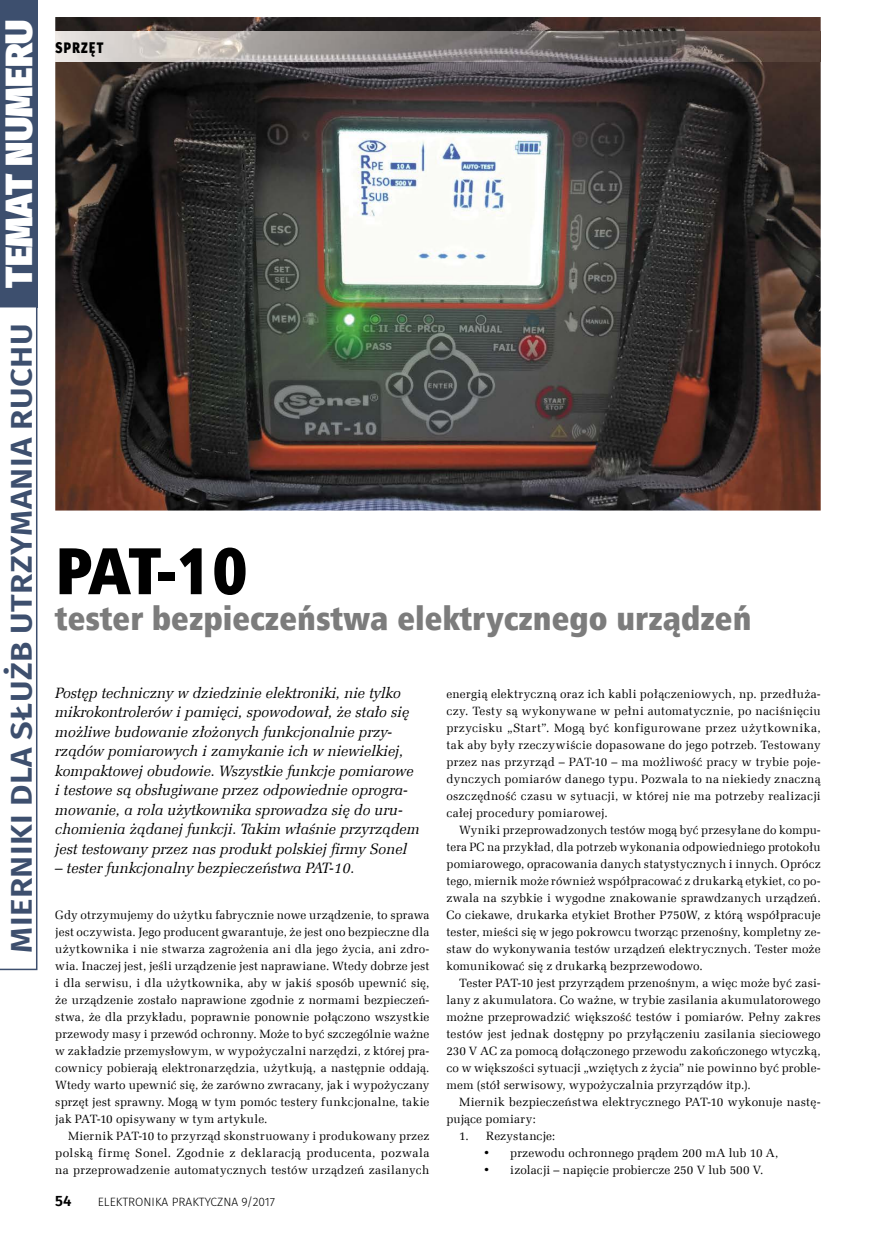
<style>
.page{position:relative;width:893px;height:1234px;background:#fff}
.page>*{position:absolute;margin:0;border:0;box-sizing:border-box;transform-origin:0 0}
.t1{font:66px "Humnst 777 X Blk Cn EU";color:#000}
.t2{font:900 37.5px "Fira Sans";letter-spacing:.01em;color:#fff}
.t3{font:33px "Humnst 777 X Blk Cn EU";color:#7c7c7c}
.t4{font:600 30px "Fira Sans";letter-spacing:.01em;color:#3d4f6e;scale:1.1 1}
.t5{font:italic 15px/19.5px "Zapf Ellipt EU";color:#000}
.t6{font:800 15px "Fira Sans";letter-spacing:.11em;color:#000;scale:.8 1}
.t7{font:600 15px "Fira Sans";color:#000}
.t8{font:12px/17px "Zapf Ellipt EU";letter-spacing:.015em;color:#000;text-align:justify}
.t9{font:300 12px "Fira Sans";color:#000}
</style>
<div class="page">
<img style="left:55px;top:17px;width:766px;height:493px">
<img style="left:55px;top:32px;width:766px;height:30px">
<div style="left:0;top:0;width:37px;height:307px;background:#3d4f6e"></div>
<svg style="left:0;top:307px;width:37px;height:662px"></svg>
<h2 class="t2" style="left:-16px;top:288px;width:270px;rotate:-90deg">TEMAT NUMERU</h2>
<h3 class="t4" style="left:-3px;top:952px;width:573px;rotate:-90deg">MIERNIKI DLA SŁUŻB UTRZYMANIA RUCHU</h3>
<p class="t6" style="left:55px;top:35px;width:62px">SPRZĘT</p>
<h1 class="t1" style="left:55px;top:528px;width:194px">PAT-10</h1>
<h3 class="t3" style="left:55px;top:597px;width:698px">tester bezpieczeństwa elektrycznego urządzeń</h3>
<p class="t5" style="left:55px;top:683px;width:366px">Postęp techniczny w dziedzinie elektroniki, nie tylko mikrokontrolerów i pamięci, spowodował, że stało się możliwe budowanie złożonych funkcjonalnie przy&shy;rządów pomiarowych i zamykanie ich w niewielkiej, kompaktowej obudowie. Wszystkie funkcje pomiarowe i testowe są obsługiwane przez odpowiednie oprogra&shy;mowanie, a rola użytkownika sprowadza się do uru&shy;chomienia żądanej funkcji. Takim właśnie przyrządem jest testowany przez nas produkt polskiej firmy Sonel</p>
<p class="t5" style="left:55px;top:858px;width:301px">– tester funkcjonalny bezpieczeństwa PAT-10.</p>
<p class="t8" style="left:55px;top:906px;width:376px">Gdy otrzymujemy do użytku fabrycznie nowe urządzenie, to sprawa jest oczywista. Jego producent gwarantuje, że jest ono bezpieczne dla użytkownika i nie stwarza zagrożenia ani dla jego życia, ani zdro&shy;wia. Inaczej jest, jeśli urządzenie jest naprawiane. Wtedy dobrze jest i dla serwisu, i dla użytkownika, aby w jakiś sposób upewnić się, że urządzenie zostało naprawione zgodnie z normami bezpieczeń&shy;stwa, że dla przykładu, poprawnie ponownie połączono wszystkie przewody masy i przewód ochronny. Może to być szczególnie ważne w zakładzie przemysłowym, w wypożyczalni narzędzi, z której pra&shy;cownicy pobierają elektronarzędzia, użytkują, a następnie oddają.<br>Wtedy warto upewnić się, że zarówno zwracany, jak i wypożyczany sprzęt jest sprawny. Mogą w tym pomóc testery funkcjonalne, takie jak PAT-10 opisywany w tym artykule.</p>
<p class="t8" style="left:55px;top:1127px;width:376px;text-indent:13px">Miernik PAT-10 to przyrząd skonstruowany i produkowany przez polską firmę Sonel. Zgodnie z deklaracją producenta, pozwala na przeprowadzenie automatycznych testów urządzeń zasilanych</p>
<p class="t7" style="left:55px;top:1188px;width:18px">54</p>
<p class="t9" style="left:98px;top:1193px;width:179px">ELEKTRONIKA PRAKTYCZNA 9/2017</p>
<p class="t8" style="left:446px;top:685px;width:376px">energią elektryczną oraz ich kabli połączeniowych, np. przedłuża&shy;czy. Testy są wykonywane w pełni automatycznie, po naciśnięciu przycisku „Start”. Mogą być konfigurowane przez użytkownika, tak aby były rzeczywiście dopasowane do jego potrzeb. Testowany przez nas przyrząd – PAT-10 – ma możliwość pracy w trybie poje&shy;dynczych pomiarów danego typu. Pozwala to na niekiedy znaczną oszczędność czasu w sytuacji, w której nie ma potrzeby realizacji całej procedury pomiarowej.</p>
<p class="t8" style="left:446px;top:821px;width:376px;text-indent:13px">Wyniki przeprowadzonych testów mogą być przesyłane do kompu&shy;tera PC na przykład, dla potrzeb wykonania odpowiedniego protokołu pomiarowego, opracowania danych statystycznych i innych. Oprócz tego, miernik może również współpracować z drukarką etykiet, co po&shy;zwala na szybkie i wygodne znakowanie sprawdzanych urządzeń.<br>Co ciekawe, drukarka etykiet Brother P750W, z którą współpracuje tester, mieści się w jego pokrowcu tworząc przenośny, kompletny ze&shy;staw do wykonywania testów urządzeń elektrycznych. Tester może komunikować się z drukarką bezprzewodowo.</p>
<p class="t8" style="left:446px;top:974px;width:376px;text-indent:13px">Tester PAT-10 jest przyrządem przenośnym, a więc może być zasi&shy;lany z akumulatora. Co ważne, w trybie zasilania akumulatorowego możne przeprowadzić większość testów i pomiarów. Pełny zakres testów jest jednak dostępny po przyłączeniu zasilania sieciowego 230 V AC za pomocą dołączonego przewodu zakończonego wtyczką, co w większości sytuacji „wziętych z życia” nie powinno być proble&shy;mem (stół serwisowy, wypożyczalnia przyrządów itp.).</p>
<p class="t8" style="left:446px;top:1093px;width:376px;text-indent:13px">Miernik bezpieczeństwa elektrycznego PAT-10 wykonuje nastę&shy;pujące pomiary:</p>
<p class="t8" style="left:459px;top:1127px;width:97px">1. Rezystancje:</p>
<p class="t8" style="left:483px;top:1144px;width:297px">• przewodu ochronnego prądem 200 mA lub 10 A,</p>
<p class="t8" style="left:483px;top:1161px;width:282px">• izolacji – napięcie probiercze 250 V lub 500 V.</p>
</div>
